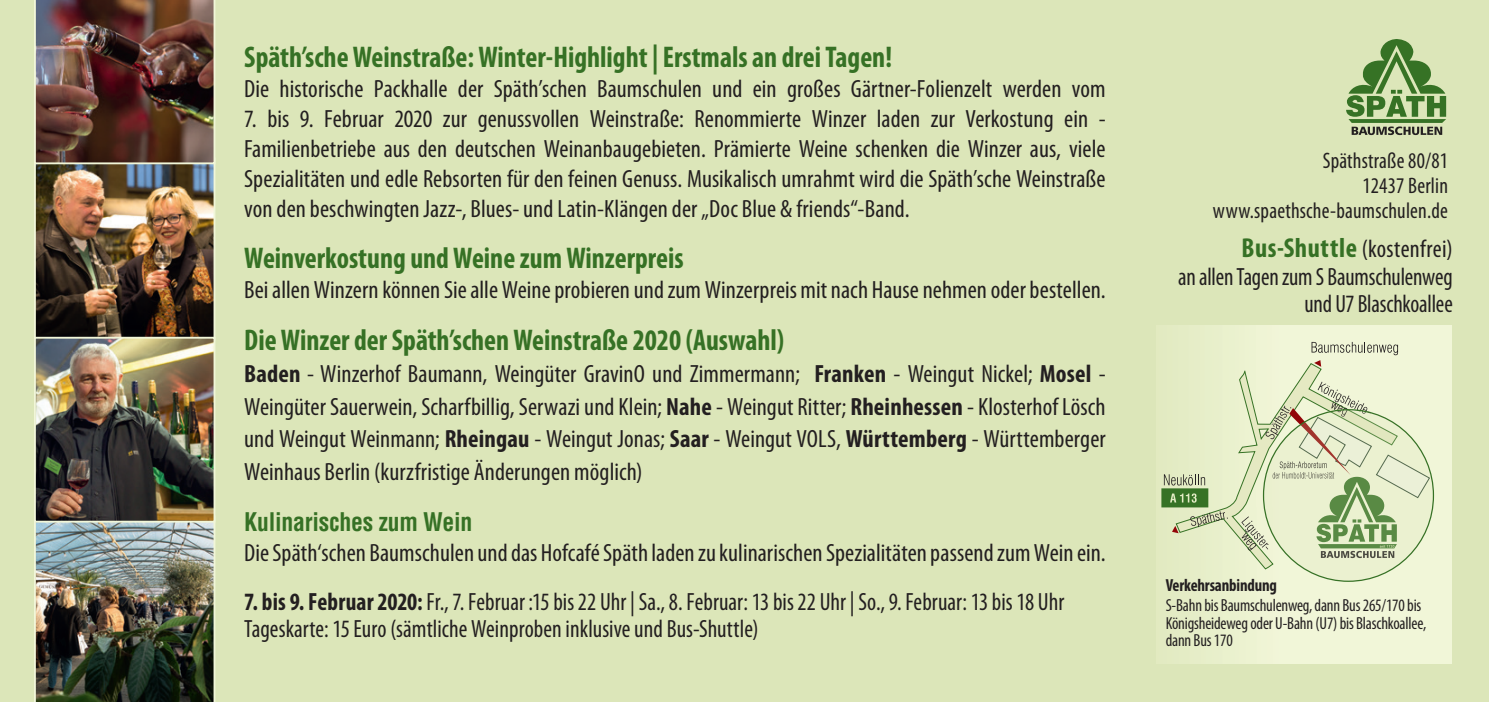
<style>
.page{position:relative;width:1489px;height:702px;background:#fff}
.page>*{position:absolute;margin:0;border:0;box-sizing:border-box;transform-origin:0 0}
.head_hinten{font:700 condensed 30px "Myriad Pro";color:#367125;scale:.95 1}
.text_oben{font:700 condensed 30px "Myriad Pro";color:#367125;scale:.95 1}
.text_oben-2{font:condensed 25px/30px "Myriad Pro";letter-spacing:.005em;color:#231f20;text-align:justify}
.text_oben-3{font:condensed 25px "Myriad Pro";letter-spacing:.005em;color:#231f20;scale:.95 1}
.asresse{font:condensed 25px/27.5px "Myriad Pro";letter-spacing:-.005em;color:#231f20;text-align:right;scale:.93 1}
.asresse-2{font:condensed 25px "Myriad Pro";letter-spacing:.015em;color:#231f20}
.head_hinten-2{font:700 25px "Switzerland Condensed";letter-spacing:-.01em;color:#367125;scale:.95 1}
.asresse-3{font:condensed 22.5px "Myriad Pro";letter-spacing:.01em;color:#231f20;scale:.95 1}
.verkehr{font:condensed 17.5px/17.5px "Myriad Pro";letter-spacing:-.01em;color:#231f20;scale:.95 1}
.verkehr-2{font:700 condensed 17.5px "Myriad Pro";letter-spacing:-.01em;color:#231f20;scale:.95 1}
.s1{font-weight:700}
.s2{font-weight:700;font-size:27.5px;color:#367125}
</style>
<div class="page">
<div style="left:0;top:0;width:1488px;height:702px;background:#dce6b9"></div>
<svg style="left:1346px;top:39px;width:99px;height:96px"></svg>
<img style="left:1173px;top:325px;width:278px;height:338px">
<svg style="left:1175px;top:363px;width:222px;height:206px"></svg>
<svg style="left:1311px;top:342px;width:86px;height:25px;background:#d8dbc0"></svg>
<svg style="left:1161px;top:474px;width:66px;height:59px"></svg>
<svg style="left:1241px;top:381px;width:194px;height:202px;background:#d6e0bc"></svg>
<img style="left:37px;top:164px;width:175px;height:173px">
<div style="left:34px;top:157px;width:181px;height:183px;border:2px solid #f1f6d8"></div>
<img style="left:34px;top:0;width:181px;height:164px">
<img style="left:34px;top:522px;width:181px;height:180px">
<img style="left:37px;top:340px;width:175px;height:179px">
<div style="left:34px;top:337px;width:181px;height:185px;border:2px solid #f1f6d8"></div>
<p class="head_hinten" style="left:244px;top:38px;width:683px">Späth’sche Weinstraße: Winter-Highlight | Erstmals an drei Tagen!</p>
<p class="text_oben-2" style="left:244px;top:73px;width:862px">Die historische Packhalle der Späth’schen Baumschulen und ein großes Gärtner-Folienzelt werden vom</p>
<p class="text_oben-2" style="left:244px;top:103px;width:863px">7. bis 9. Februar 2020 zur genussvollen Weinstraße: Renommierte Winzer laden zur Verkostung ein - Familienbetriebe aus den deutschen Weinanbaugebieten. Prämierte Weine schenken die Winzer aus, viele Spezialitäten und edle Rebsorten für den feinen Genuss. Musikalisch umrahmt wird die Späth’sche Weinstraße von den beschwingten Jazz-, Blues- und Latin-Klängen der „Doc Blue &amp; friends“-Band.</p>
<p class="text_oben" style="left:244px;top:239px;width:464px">Weinverkostung und Weine zum Winzerpreis</p>
<p class="text_oben-2" style="left:244px;top:274px;width:863px">Bei allen Winzern können Sie alle Weine probieren und zum Winzerpreis mit nach Hause nehmen oder bestellen.</p>
<p class="head_hinten" style="left:244px;top:321px;width:570px">Die Winzer der Späth’schen Weinstraße 2020 (Auswahl)</p>
<p class="text_oben-2" style="left:244px;top:357px;width:863px;line-height:32.5px"><span class="s1">Baden</span> - Winzerhof Baumann, Weingüter GravinO und Zimmermann; <span class="s1">Franken</span> - Weingut Nickel; <span class="s1">Mosel</span> - Weingüter Sauerwein, Scharfbillig, Serwazi und Klein; <span class="s1">Nahe</span> - Weingut Ritter; <span class="s1">Rheinhessen</span> - Klosterhof Lösch und Weingut Weinmann; <span class="s1">Rheingau</span> - Weingut Jonas; <span class="s1">Saar</span> - Weingut VOLS, <span class="s1">Württemberg</span> - Württemberger Weinhaus Berlin (kurzfristige Änderungen möglich)</p>
<p class="head_hinten-2" style="left:244px;top:506px;width:241px">Kulinarisches zum Wein</p>
<p class="text_oben-2" style="left:244px;top:537px;width:863px">Die Späth‘schen Baumschulen und das Hofcafé Späth laden zu kulinarischen Spezialitäten passend zum Wein ein.</p>
<p class="text_oben-3" style="left:244px;top:586px;width:864px"><span class="s1">7. bis 9. Februar 2020:</span> Fr., 7. Februar :15 bis 22 Uhr | Sa., 8. Februar: 13 bis 22 Uhr | So., 9. Februar: 13 bis 18 Uhr</p>
<p class="text_oben-3" style="left:244px;top:613px;width:542px">Tageskarte: 15 Euro (sämtliche Weinproben inklusive und Bus-Shuttle)</p>
<p class="asresse-3" style="left:1322px;top:147px;width:133px">Späthstraße 80/81</p>
<p class="asresse-3" style="left:1362px;top:172px;width:92px">12437 Berlin</p>
<p class="asresse-3" style="left:1212px;top:197px;width:249px">www.spaethsche-baumschulen.de</p>
<p class="asresse-2" style="left:1241px;top:233px;width:213px"><span class="s2">Bus-Shuttle</span> (kostenfrei)</p>
<p class="asresse" style="left:1178px;top:262px;width:297px">an allen Tagen zum S Baumschulenweg und U7 Blaschkoallee</p>
<p class="verkehr-2" style="left:1165px;top:574px;width:119px">Verkehrsanbindung</p>
<p class="verkehr" style="left:1165px;top:596px;width:276px">S-Bahn bis Baumschulenweg, dann Bus 265/170 bis<br>Königsheideweg oder U-Bahn (U7) bis Blaschkoallee, dann Bus 170</p>
</div>
